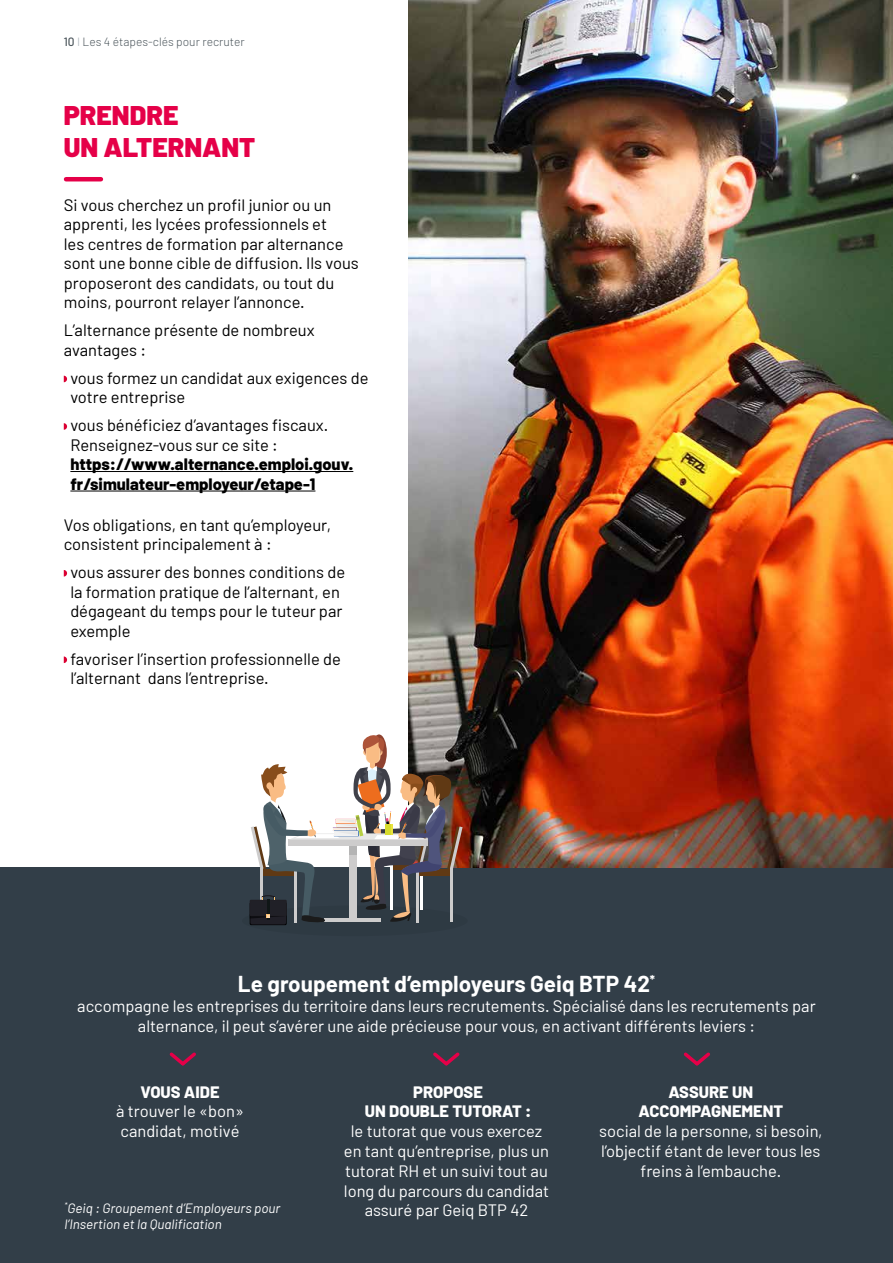
<style>
.page{position:relative;width:893px;height:1263px;background:#fff}
.page>*{position:absolute;margin:0;border:0;box-sizing:border-box;transform-origin:0 0}
.t1{font:900 27px/32.4px "Barlow";color:#e50048}
.t2{font:700 22.5px "Barlow";color:#fff}
.t3{font:16.5px/19.5px "Barlow";color:#000}
.t4{font:16.5px/19.8px "Barlow";color:#fff;text-align:center}
.t5{font:800 16.5px/19.5px "Barlow";color:#000}
.t6{font:800 16.5px/19.8px "Barlow";color:#fff;text-align:center}
.t7{font:italic 13.5px/16.2px "Barlow";color:#fff}
.t8{font:300 12px "Barlow";color:#4c565c}
.s1{font-weight:500}
.s2{color:#a5adb4}
</style>
<div class="page">
<hr style="left:66px;top:177px;width:35px;height:4px;background:#e50048">
<hr style="left:70px;top:471px;width:283px;height:1px;background:#000">
<hr style="left:70px;top:491px;width:245px;height:1px;background:#000">
<svg style="left:64px;top:376px;width:3px;height:6px"></svg>
<svg style="left:64px;top:423px;width:3px;height:7px"></svg>
<svg style="left:64px;top:570px;width:3px;height:6px"></svg>
<svg style="left:64px;top:656px;width:3px;height:7px"></svg>
<div style="left:0;top:867px;width:893px;height:396px;background:#323e48"></div>
<svg style="left:169px;top:1052px;width:27px;height:14px"></svg>
<svg style="left:433px;top:1052px;width:27px;height:14px"></svg>
<svg style="left:683px;top:1052px;width:27px;height:14px"></svg>
<img style="left:408px;top:0;width:485px;height:867px">
<div style="left:242px;top:905px;width:226px;height:31px;background:#2e3a43;border-radius:50%"></div>
<svg style="left:250px;top:734px;width:213px;height:191px"></svg>
<p class="t8" style="left:64px;top:34px;width:182px"><span class="s1">10</span> <span class="s2">I</span> Les 4 étapes-clés pour recruter</p>
<h1 class="t1" style="left:64px;top:99px;width:193px">PRENDRE<br>UN ALTERNANT</h1>
<p class="t3" style="left:64px;top:195px;width:297px">Si vous cherchez un profil junior ou un apprenti, les lycées professionnels et<br>les centres de formation par alternance sont une bonne cible de diffusion. Ils vous proposeront des candidats, ou tout du moins, pourront relayer l’annonce.</p>
<p class="t3" style="left:64px;top:320px;width:252px">L’alternance présente de nombreux avantages :</p>
<p class="t3" style="left:70px;top:368px;width:300px">vous formez un candidat aux exigences de votre entreprise</p>
<p class="t3" style="left:70px;top:415px;width:259px">vous bénéficiez d’avantages fiscaux.<br>Renseignez-vous sur ce site :</p>
<p class="t5" style="left:70px;top:455px;width:284px">https://www.alternance.emploi.gouv. fr/simulateur-employeur/etape-1</p>
<p class="t3" style="left:64px;top:514px;width:269px">Vos obligations, en tant qu’employeur, consistent principalement à :</p>
<p class="t3" style="left:70px;top:562px;width:276px">vous assurer des bonnes conditions de la formation pratique de l’alternant, en dégageant du temps pour le tuteur par exemple</p>
<p class="t3" style="left:70px;top:648px;width:272px">favoriser l’insertion professionnelle de l’alternant dans l’entreprise.</p>
<h2 class="t2" style="left:238px;top:970px;width:419px">Le groupement d’employeurs Geiq BTP 42<sup>*</sup></h2>
<p class="t4" style="left:77px;top:996px;width:740px">accompagne les entreprises du territoire dans leurs recrutements. Spécialisé dans les recrutements par alternance, il peut s’avérer une aide précieuse pour vous, en activant différents leviers :</p>
<p class="t6" style="left:140px;top:1082px;width:81px">VOUS AIDE</p>
<p class="t4" style="left:116px;top:1101px;width:129px;text-align:left">à trouver le «bon» candidat, motivé</p>
<p class="t7" style="left:65px;top:1199px;width:217px"><sup>*</sup>Geiq : Groupement d’Employeurs pour l’Insertion et la Qualification</p>
<p class="t6" style="left:365px;top:1082px;width:168px">PROPOSE<br>UN DOUBLE TUTORAT :</p>
<p class="t4" style="left:344px;top:1121px;width:207px">le tutorat que vous exercez en tant qu’entreprise, plus un tutorat RH et un suivi tout au long du parcours du candidat assuré par Geiq BTP 42</p>
<p class="t6" style="left:638px;top:1082px;width:146px">ASSURE UN<br>ACCOMPAGNEMENT</p>
<p class="t4" style="left:599px;top:1121px;width:225px">social de la personne, si besoin, l’objectif étant de lever tous les freins à l’embauche.</p>
</div>
